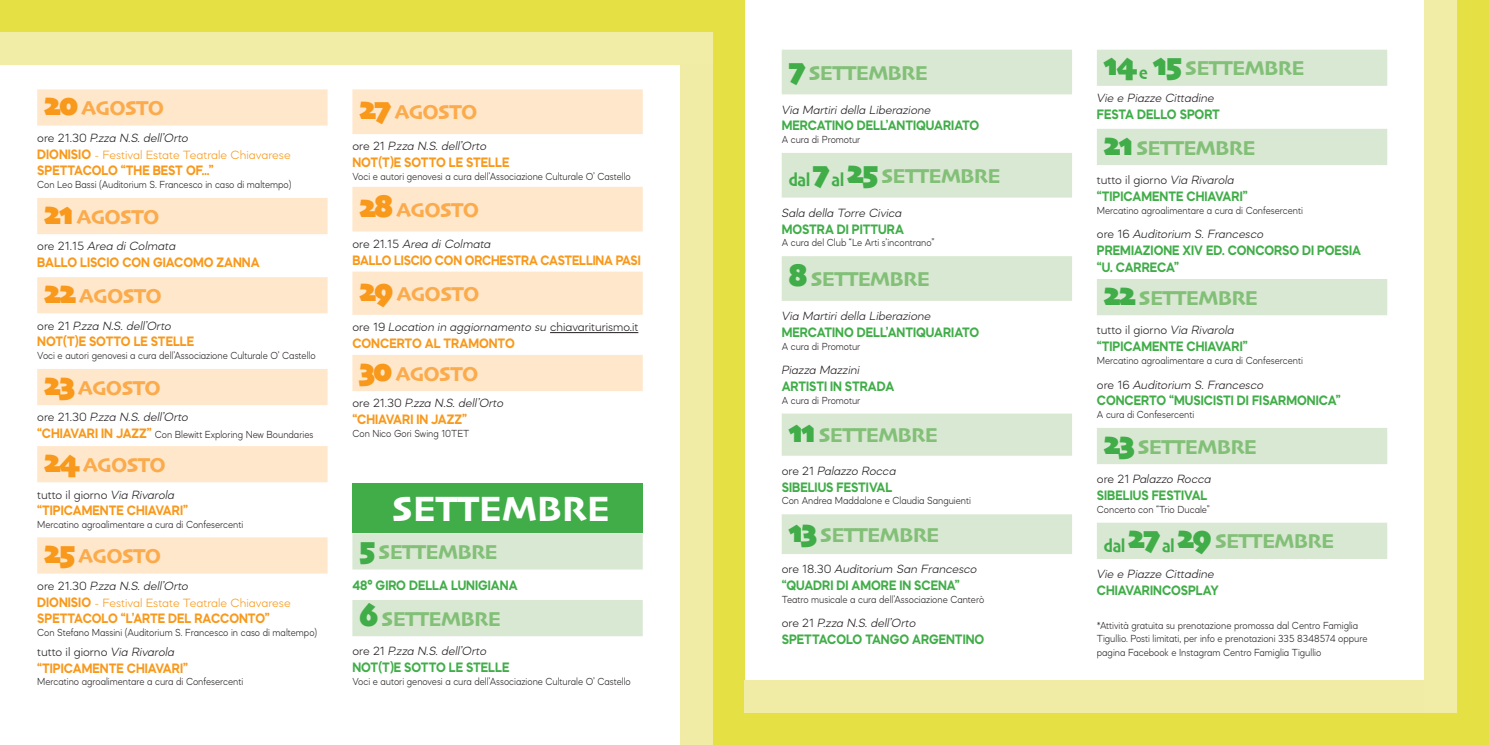
<style>
.page{position:relative;width:1489px;height:745px;background:#fff}
.page>*{position:absolute;margin:0;border:0;box-sizing:border-box;transform-origin:0 0}
.t1{font:36.75px "Skia";color:#fff}
.t2{font:21px "Skia";letter-spacing:-.03em;color:#82bf77}
.t3{font:21px "Skia";letter-spacing:-.03em;color:#fbab4b}
.t4{font:700 14px/16.8px "Mazzard M";color:#41ad49;scale:.9 1}
.t5{font:700 14px "Mazzard M";color:#f8991c;scale:.9 1}
.t6{font:700 14px "Mazzard M";color:#f8991c;scale:.89 1}
.t7{font:italic 300 12.25px "Mazzard M";color:#231f20}
.t8{font:300 12.25px/16.8px "Mazzard M";color:#f8991c}
.t9{font:300 12.25px "Mazzard M";color:#231f20}
.t10{font:300 10.5px/13.5px "Mazzard M";color:#231f20;scale:.9 1}
.s1{font-size:33.6px;color:#f8991c}
.s2{color:#231f20}
.s3{font-style:italic;color:#231f20}
.s4{font-weight:700;font-size:14px}
.s5{font-style:normal}
.s6{font-weight:700;font-size:14px;color:#f8991c}
.s7{font-style:italic}
.s8{font-size:33.6px;color:#41ad49}
</style>
<div class="page">
<div style="left:0;top:0;width:744px;height:32px;background:#e5e144"></div>
<div style="left:712px;top:0;width:32px;height:744px;background:#e5e144"></div>
<div style="left:0;top:32px;width:712px;height:32px;background:#f1eda7"></div>
<div style="left:680px;top:64px;width:32px;height:680px;background:#f0eca6"></div>
<div style="left:1456px;top:0;width:32px;height:744px;background:#e5e144"></div>
<div style="left:744px;top:712px;width:744px;height:32px;background:#e5e144"></div>
<div style="left:1424px;top:0;width:32px;height:712px;background:#f1eda7"></div>
<div style="left:744px;top:680px;width:680px;height:32px;background:#f0eca6"></div>
<svg style="left:37px;top:89px;width:290px;height:484px"></svg>
<svg style="left:781px;top:50px;width:290px;height:503px"></svg>
<svg style="left:352px;top:89px;width:290px;height:302px;fill:#ffe7cb"></svg>
<div style="left:352px;top:483px;width:290px;height:50px;background:#41ad49"></div>
<svg style="left:352px;top:533px;width:290px;height:102px"></svg>
<hr style="left:550px;top:332px;width:88px;height:1px;background:#231f20">
<svg style="left:1097px;top:50px;width:289px;height:508px"></svg>
<h2 class="t3" style="left:44px;top:99px;width:122px"><span class="s1">20</span> AGOSTO</h2>
<p class="t8" style="left:37px;top:130px;width:255px"><span class="s2">ore 21.30</span> <span class="s3">P.zza N.S. dell’Orto<br></span><span class="s4">DIONISIO</span> - Festival Estate Teatrale Chiavarese</p>
<h3 class="t5" style="left:37px;top:166px;width:197px">SPETTACOLO “THE BEST OF…”</h3>
<p class="t10" style="left:37px;top:179px;width:284px">Con Leo Bassi (Auditorium S. Francesco in caso di maltempo)</p>
<h2 class="t3" style="left:44px;top:207px;width:117px"><span class="s1">21</span> AGOSTO</h2>
<p class="t7" style="left:37px;top:241px;width:140px"><span class="s5">ore 21.15</span> Area di Colmata</p>
<h3 class="t5" style="left:37px;top:257px;width:249px">BALLO LISCIO CON GIACOMO ZANNA</h3>
<h2 class="t3" style="left:44px;top:286px;width:119px"><span class="s1">22</span> AGOSTO</h2>
<p class="t7" style="left:37px;top:320px;width:136px"><span class="s5">ore 21</span> P.zza N.S. dell’Orto</p>
<h3 class="t5" style="left:37px;top:337px;width:176px">NOT(T)E SOTTO LE STELLE</h3>
<p class="t10" style="left:37px;top:349px;width:311px">Voci e autori genovesi a cura dell’Associazione Culturale O’ Castello</p>
<h2 class="t3" style="left:44px;top:378px;width:118px"><span class="s1">23</span> AGOSTO</h2>
<p class="t7" style="left:37px;top:412px;width:153px"><span class="s5">ore 21.30</span> P.zza N.S. dell’Orto</p>
<p class="t10" style="left:37px;top:428px;width:308px"><span class="s6">“CHIAVARI IN JAZZ”</span> Con Blewitt Exploring New Boundaries</p>
<h2 class="t3" style="left:44px;top:455px;width:123px"><span class="s1">24</span> AGOSTO</h2>
<p class="t9" style="left:37px;top:489px;width:139px">tutto il giorno <span class="s7">Via Rivarola</span></p>
<h3 class="t5" style="left:37px;top:505px;width:169px">“TIPICAMENTE CHIAVARI”</h3>
<p class="t10" style="left:37px;top:518px;width:230px">Mercatino agroalimentare a cura di Confesercenti</p>
<h2 class="t3" style="left:44px;top:546px;width:118px"><span class="s1">25</span> AGOSTO</h2>
<p class="t8" style="left:37px;top:578px;width:255px"><span class="s2">ore 21.30</span> <span class="s3">P.zza N.S. dell’Orto<br></span><span class="s4">DIONISIO</span> - Festival Estate Teatrale Chiavarese</p>
<h3 class="t5" style="left:37px;top:613px;width:260px">SPETTACOLO “L’ARTE DEL RACCONTO”</h3>
<p class="t10" style="left:37px;top:626px;width:312px">Con Stefano Massini (Auditorium S. Francesco in caso di maltempo)</p>
<p class="t9" style="left:37px;top:646px;width:139px">tutto il giorno <span class="s7">Via Rivarola</span></p>
<h3 class="t5" style="left:37px;top:662px;width:169px">“TIPICAMENTE CHIAVARI”</h3>
<p class="t10" style="left:37px;top:675px;width:230px">Mercatino agroalimentare a cura di Confesercenti</p>
<h2 class="t3" style="left:359px;top:103px;width:119px"><span class="s1">27</span> AGOSTO</h2>
<p class="t7" style="left:352px;top:141px;width:136px"><span class="s5">ore 21</span> P.zza N.S. dell’Orto</p>
<h3 class="t5" style="left:352px;top:158px;width:176px">NOT(T)E SOTTO LE STELLE</h3>
<p class="t10" style="left:352px;top:170px;width:311px">Voci e autori genovesi a cura dell’Associazione Culturale O’ Castello</p>
<h2 class="t3" style="left:359px;top:200px;width:121px"><span class="s1">28</span> AGOSTO</h2>
<p class="t7" style="left:352px;top:239px;width:140px"><span class="s5">ore 21.15</span> Area di Colmata</p>
<h3 class="t6" style="left:352px;top:255px;width:325px">BALLO LISCIO CON ORCHESTRA CASTELLINA PASI</h3>
<h2 class="t3" style="left:359px;top:284px;width:122px"><span class="s1">29</span> AGOSTO</h2>
<p class="t7" style="left:352px;top:322px;width:287px"><span class="s5">ore 19</span> Location in aggiornamento su <span class="s5">chiavariturismo.it</span></p>
<h3 class="t5" style="left:352px;top:338px;width:182px">CONCERTO AL TRAMONTO</h3>
<h2 class="t3" style="left:359px;top:364px;width:120px"><span class="s1">30</span> AGOSTO</h2>
<p class="t7" style="left:352px;top:398px;width:153px"><span class="s5">ore 21.30</span> P.zza N.S. dell’Orto</p>
<h3 class="t5" style="left:352px;top:414px;width:129px">“CHIAVARI IN JAZZ”</h3>
<p class="t10" style="left:352px;top:427px;width:131px">Con Nico Gori Swing 10TET</p>
<h1 class="t1" style="left:392px;top:492px;width:219px">SETTEMBRE</h1>
<h2 class="t2" style="left:359px;top:542px;width:140px"><span class="s8">5</span> SETTEMBRE</h2>
<h3 class="t4" style="left:352px;top:578px;width:185px">48° GIRO DELLA LUNIGIANA</h3>
<h2 class="t2" style="left:359px;top:609px;width:143px"><span class="s8">6</span> SETTEMBRE</h2>
<p class="t7" style="left:352px;top:646px;width:136px"><span class="s5">ore 21</span> P.zza N.S. dell’Orto</p>
<h3 class="t4" style="left:352px;top:660px;width:176px">NOT(T)E SOTTO LE STELLE</h3>
<p class="t10" style="left:352px;top:675px;width:311px">Voci e autori genovesi a cura dell’Associazione Culturale O’ Castello</p>
<h2 class="t2" style="left:788px;top:63px;width:141px"><span class="s8">7</span> SETTEMBRE</h2>
<p class="t7" style="left:781px;top:105px;width:151px">Via Martiri della Liberazione</p>
<h3 class="t4" style="left:781px;top:119px;width:221px">MERCATINO DELL’ANTIQUARIATO</h3>
<p class="t10" style="left:781px;top:134px;width:89px">A cura di Promotur</p>
<h2 class="t2" style="left:788px;top:166px;width:213px"><sub>dal</sub> <span class="s8">7</span> <sub>al</sub> <span class="s8">25</span> SETTEMBRE</h2>
<p class="t7" style="left:781px;top:208px;width:122px">Sala della Torre Civica</p>
<h3 class="t4" style="left:781px;top:222px;width:137px">MOSTRA DI PITTURA</h3>
<p class="t10" style="left:781px;top:237px;width:171px">A cura del Club “Le Arti s’incontrano”</p>
<h2 class="t2" style="left:788px;top:269px;width:143px"><span class="s8">8</span> SETTEMBRE</h2>
<p class="t7" style="left:781px;top:311px;width:151px">Via Martiri della Liberazione</p>
<h3 class="t4" style="left:781px;top:325px;width:221px">MERCATINO DELL’ANTIQUARIATO</h3>
<p class="t10" style="left:781px;top:340px;width:89px">A cura di Promotur</p>
<p class="t7" style="left:781px;top:365px;width:80px">Piazza Mazzini</p>
<h3 class="t4" style="left:781px;top:379px;width:127px">ARTISTI IN STRADA</h3>
<p class="t10" style="left:781px;top:394px;width:89px">A cura di Promotur</p>
<h2 class="t2" style="left:788px;top:425px;width:151px"><span class="s8">11</span> SETTEMBRE</h2>
<p class="t7" style="left:781px;top:466px;width:116px"><span class="s5">ore 21</span> Palazzo Rocca</p>
<h3 class="t4" style="left:781px;top:480px;width:124px">SIBELIUS FESTIVAL</h3>
<p class="t10" style="left:781px;top:495px;width:212px">Con Andrea Maddalone e Claudia Sanguienti</p>
<h2 class="t2" style="left:788px;top:525px;width:152px"><span class="s8">13</span> SETTEMBRE</h2>
<p class="t7" style="left:781px;top:564px;width:197px"><span class="s5">ore 18.30</span> Auditorium San Francesco</p>
<h3 class="t4" style="left:781px;top:578px;width:199px">“QUADRI DI AMORE IN SCENA”</h3>
<p class="t10" style="left:781px;top:593px;width:226px">Teatro musicale a cura dell’Associazione Canterò</p>
<p class="t7" style="left:781px;top:618px;width:136px"><span class="s5">ore 21</span> P.zza N.S. dell’Orto</p>
<h3 class="t4" style="left:781px;top:632px;width:227px">SPETTACOLO TANGO ARGENTINO</h3>
<h2 class="t2" style="left:1103px;top:59px;width:202px"><span class="s8">14</span> <sub>e</sub> <span class="s8">15</span> SETTEMBRE</h2>
<p class="t7" style="left:1096px;top:93px;width:119px">Vie e Piazze Cittadine</p>
<h3 class="t4" style="left:1096px;top:107px;width:138px">FESTA DELLO SPORT</h3>
<h2 class="t2" style="left:1103px;top:138px;width:153px"><span class="s8">21</span> SETTEMBRE</h2>
<p class="t9" style="left:1096px;top:175px;width:139px">tutto il giorno <span class="s7">Via Rivarola</span></p>
<h3 class="t4" style="left:1096px;top:189px;width:169px">“TIPICAMENTE CHIAVARI”</h3>
<p class="t10" style="left:1096px;top:204px;width:230px">Mercatino agroalimentare a cura di Confesercenti</p>
<p class="t7" style="left:1096px;top:229px;width:168px"><span class="s5">ore 16</span> Auditorium S. Francesco</p>
<h3 class="t4" style="left:1096px;top:243px;width:295px">PREMIAZIONE XIV ED. CONCORSO DI POESIA “U. CARRECA”</h3>
<h2 class="t2" style="left:1103px;top:288px;width:156px"><span class="s8">22</span> SETTEMBRE</h2>
<p class="t9" style="left:1096px;top:325px;width:139px">tutto il giorno <span class="s7">Via Rivarola</span></p>
<h3 class="t4" style="left:1096px;top:339px;width:169px">“TIPICAMENTE CHIAVARI”</h3>
<p class="t10" style="left:1096px;top:354px;width:230px">Mercatino agroalimentare a cura di Confesercenti</p>
<p class="t7" style="left:1096px;top:379px;width:168px"><span class="s5">ore 16</span> Auditorium S. Francesco</p>
<h3 class="t4" style="left:1096px;top:393px;width:272px">CONCERTO “MUSICISTI DI FISARMONICA”</h3>
<p class="t10" style="left:1096px;top:408px;width:110px">A cura di Confesercenti</p>
<h2 class="t2" style="left:1103px;top:437px;width:155px"><span class="s8">23</span> SETTEMBRE</h2>
<p class="t7" style="left:1096px;top:474px;width:116px"><span class="s5">ore 21</span> Palazzo Rocca</p>
<h3 class="t4" style="left:1096px;top:488px;width:124px">SIBELIUS FESTIVAL</h3>
<p class="t10" style="left:1096px;top:503px;width:127px">Concerto con “Trio Ducale”</p>
<h2 class="t2" style="left:1103px;top:531px;width:232px"><sub>dal</sub> <span class="s8">27</span> <sub>al</sub> <span class="s8">29</span> SETTEMBRE</h2>
<p class="t7" style="left:1096px;top:569px;width:119px">Vie e Piazze Cittadine</p>
<h3 class="t4" style="left:1096px;top:583px;width:137px">CHIAVARINCOSPLAY</h3>
<p class="t10" style="left:1096px;top:619px;width:302px">*Attività gratuita su prenotazione promossa dal Centro Famiglia<br>Tigullio. Posti limitati, per info e prenotazioni 335 8348574 oppure pagina Facebook e Instagram Centro Famiglia Tigullio</p>
</div>
